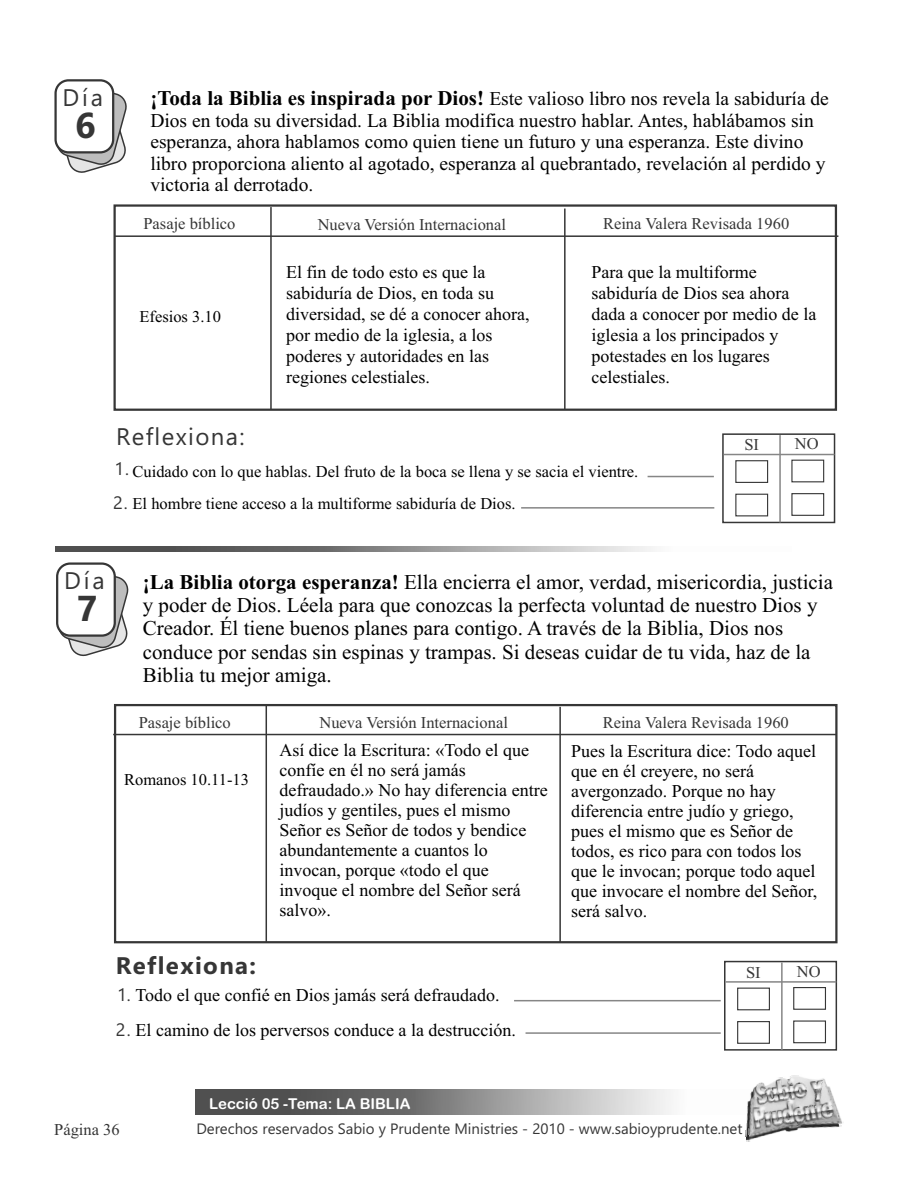
<style>
.page{position:relative;width:918px;height:1188px;background:#fff}
.page>*{position:absolute;margin:0;border:0;box-sizing:border-box;transform-origin:0 0}
.t1{font:700 36px "Ebrima";color:#363636}
.t2{font:24px "Ebrima";letter-spacing:.06em;color:#363636}
.t3{font:700 24px "Ebrima";letter-spacing:.06em;color:#363636}
.t4{font:21px/23.2px "Times New Roman";color:#000}
.t5{font:19.5px/21.8px "Times New Roman";color:#000}
.t6{font:18px/20px "Times New Roman";color:#000}
.t7{font:16.5px "Times New Roman";color:#000}
.t8{font:16.5px "Times New Roman";color:#363636}
.t9{font:15px "Ebrima";color:#363636}
.t10{font:15px "Arial Rounded MT Bold";color:#fff}
.s1{font-weight:700;font-size:21px}
.s2{font-family:"Ebrima";font-size:18px;color:#363636}
.s3{font-weight:700}
.s4{font-family:"Ebrima";color:#363636}
</style>
<div class="page">
<svg style="left:195px;top:1090px;width:476px;height:25px;background:#898989"></svg>
<img style="left:745px;top:1075px;width:97px;height:63px">
<div style="left:114px;top:704px;width:724px;height:239px;border:2px solid #363636"></div>
<hr style="left:113px;top:734px;width:724px;height:1px;background:#363636">
<hr style="left:266px;top:705px;width:1px;height:237px;background:#363636">
<hr style="left:559px;top:707px;width:2px;height:235px;background:#363636">
<div style="left:113px;top:204px;width:724px;height:207px;border:2px solid #363636"></div>
<svg style="left:58px;top:87px;width:69px;height:86px"></svg>
<div style="left:54px;top:79px;width:60px;height:74px;background:#fff;border:2px solid #363636;border-radius:13px"></div>
<hr style="left:115px;top:235px;width:723px;height:2px;background:#363636">
<hr style="left:270px;top:207px;width:2px;height:203px;background:#363636">
<hr style="left:564px;top:209px;width:2px;height:201px;background:#363636">
<svg style="left:61px;top:576px;width:68px;height:81px"></svg>
<div style="left:56px;top:562px;width:60px;height:75px;background:#fff;border:2px solid #363636;border-radius:13px"></div>
<svg style="left:56px;top:546px;width:597px;height:6px;background:#898989"></svg>
<hr style="left:648px;top:476px;width:66px;height:1px;background:#868686">
<hr style="left:521px;top:507px;width:193px;height:2px;background:#868686">
<svg style="left:791px;top:459px;width:34px;height:24px"></svg>
<svg style="left:791px;top:493px;width:34px;height:23px"></svg>
<div style="left:722px;top:433px;width:113px;height:90px;border:2px solid #363636"></div>
<svg style="left:735px;top:460px;width:34px;height:23px"></svg>
<svg style="left:735px;top:493px;width:34px;height:24px"></svg>
<hr style="left:724px;top:454px;width:111px;height:1px;background:#868686">
<hr style="left:779px;top:435px;width:2px;height:87px;background:#868686">
<hr style="left:514px;top:1000px;width:207px;height:1px;background:#868686">
<hr style="left:526px;top:1032px;width:195px;height:2px;background:#868686">
<svg style="left:793px;top:987px;width:33px;height:23px"></svg>
<svg style="left:793px;top:1020px;width:33px;height:24px"></svg>
<div style="left:724px;top:961px;width:113px;height:90px;border:2px solid #363636"></div>
<svg style="left:737px;top:987px;width:33px;height:24px"></svg>
<svg style="left:737px;top:1021px;width:33px;height:23px"></svg>
<hr style="left:726px;top:981px;width:110px;height:2px;background:#868686">
<hr style="left:781px;top:962px;width:2px;height:88px;background:#868686">
<h2 class="t2" style="left:63px;top:88px;width:42px">Día</h2>
<h1 class="t1" style="left:75px;top:112px;width:22px">6</h1>
<p class="t5" style="left:150px;top:89px;width:680px"><span class="s1">¡Toda la Biblia es inspirada por Dios!</span> Este valioso libro nos revela la sabiduría de Dios en toda su diversidad. La Biblia modifica nuestro hablar. Antes, hablábamos sin esperanza, ahora hablamos como quien tiene un futuro y una esperanza. Este divino libro proporciona aliento al agotado, esperanza al quebrantado, revelación al perdido y victoria al derrotado.</p>
<p class="t8" style="left:143px;top:218px;width:94px">Pasaje bíblico</p>
<p class="t8" style="left:318px;top:218px;width:190px">Nueva Versión Internacional</p>
<p class="t8" style="left:603px;top:218px;width:188px">Reina Valera Revisada 1960</p>
<p class="t6" style="left:591px;top:264px;width:226px;line-height:21px">Para que la multiforme sabiduría de Dios sea ahora dada a conocer por medio de la iglesia a los principados y potestades en los lugares celestiales.</p>
<p class="t6" style="left:286px;top:263px;width:245px;line-height:21px">El fin de todo esto es que la sabiduría de Dios, en toda su diversidad, se dé a conocer ahora, por medio de la iglesia, a los poderes y autoridades en las regiones celestiales.</p>
<p class="t7" style="left:139px;top:311px;width:83px">Efesios 3.10</p>
<h2 class="t2" style="left:116px;top:428px;width:130px">Reflexiona:</h2>
<p class="t7" style="left:114px;top:465px;width:526px"><span class="s2">1.</span> Cuidado con lo que hablas. Del fruto de la boca se llena y se sacia el vientre.</p>
<p class="t7" style="left:113px;top:497px;width:404px"><span class="s2">2.</span> El hombre tiene acceso a la multiforme sabiduría de Dios.</p>
<p class="t8" style="left:744px;top:439px;width:16px">SI</p>
<p class="t8" style="left:795px;top:438px;width:25px">NO</p>
<h2 class="t2" style="left:64px;top:571px;width:42px">Día</h2>
<h1 class="t1" style="left:77px;top:595px;width:22px">7</h1>
<p class="t4" style="left:143px;top:572px;width:692px"><span class="s3">¡La Biblia otorga esperanza!</span> Ella encierra el amor, verdad, misericordia, justicia y poder de Dios. Léela para que conozcas la perfecta voluntad de nuestro Dios y Creador. Él tiene buenos planes para contigo. A través de la Biblia, Dios nos conduce por sendas sin espinas y trampas. Si deseas cuidar de tu vida, haz de la Biblia tu mejor amiga.</p>
<p class="t8" style="left:139px;top:716px;width:94px">Pasaje bíblico</p>
<p class="t8" style="left:319px;top:717px;width:190px">Nueva Versión Internacional</p>
<p class="t8" style="left:603px;top:716px;width:188px">Reina Valera Revisada 1960</p>
<p class="t6" style="left:279px;top:742px;width:270px">Así dice la Escritura: «Todo el que confíe en él no será jamás defraudado.» No hay diferencia entre judíos y gentiles, pues el mismo<br>Señor es Señor de todos y bendice abundantemente a cuantos lo invocan, porque «todo el que invoque el nombre del Señor será salvo».</p>
<p class="t6" style="left:571px;top:743px;width:248px">Pues la Escritura dice: Todo aquel que en él creyere, no será avergonzado. Porque no hay diferencia entre judío y griego, pues el mismo que es Señor de todos, es rico para con todos los que le invocan; porque todo aquel que invocare el nombre del Señor, será salvo.</p>
<p class="t7" style="left:124px;top:773px;width:126px">Romanos 10.11-13</p>
<h2 class="t3" style="left:116px;top:956px;width:142px">Reflexiona:</h2>
<p class="t8" style="left:746px;top:966px;width:16px">SI</p>
<p class="t8" style="left:797px;top:965px;width:25px">NO</p>
<p class="t6" style="left:117px;top:986px;width:384px"><span class="s4">1.</span> Todo el que confié en Dios jamás será defraudado.</p>
<p class="t6" style="left:116px;top:1021px;width:402px"><span class="s4">2.</span> El camino de los perversos conduce a la destrucción.</p>
<p class="t10" style="left:209px;top:1098px;width:203px">Lecció 05 -Tema: LA BIBLIA</p>
<p class="t8" style="left:54px;top:1124px;width:67px">Página 36</p>
<p class="t9" style="left:196px;top:1123px;width:548px">Derechos reservados Sabio y Prudente Ministries - 2010 - www.sabioyprudente.net</p>
</div>
